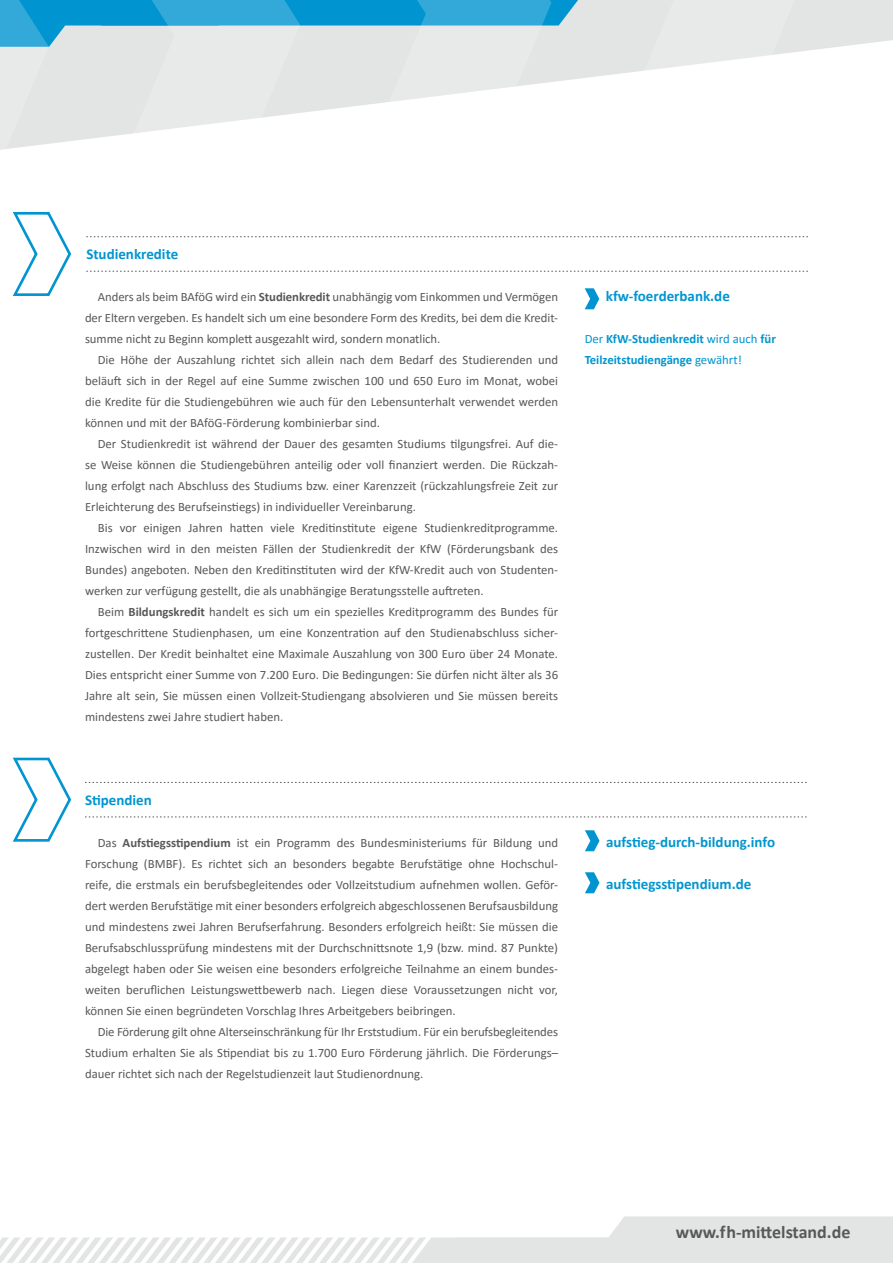
<style>
.page{position:relative;width:893px;height:1263px;background:#fff}
.page>*{position:absolute;margin:0;border:0;box-sizing:border-box;transform-origin:0 0}
.t1{font:700 18px "Calibri";color:#58585a}
.t2{font:700 15px "Calibri";color:#0095d0}
.t3{font:12.75px/21px "Calibri";color:#58585a;text-align:justify}
.t4{font:700 12.75px/21px "Calibri";color:#0095d0}
.s1{font-weight:700}
.s2{font-weight:400}
</style>
<div class="page">
<svg style="left:808px;top:0;width:85px;height:51px;background:#e6e6e6"></svg>
<svg style="left:0;top:1216px;width:893px;height:47px"></svg>
<svg style="left:0;top:0;width:808px;height:309px"></svg>
<svg style="left:85px;top:782px;width:722px;height:1px"></svg>
<svg style="left:85px;top:816px;width:722px;height:1px"></svg>
<svg style="left:12px;top:757px;width:60px;height:85px"></svg>
<svg style="left:585px;top:830px;width:14px;height:21px"></svg>
<svg style="left:585px;top:872px;width:14px;height:21px"></svg>
<p class="t2" style="left:86px;top:243px;width:93px">Studienkredite</p>
<p class="t3" style="left:85px;top:286px;width:475px;text-indent:13px">Anders als beim BAföG wird ein <span class="s1">Studienkredit</span> unabhängig vom Einkommen und Vermögen der Eltern vergeben. Es handelt sich um eine besondere Form des Kredits, bei dem die Kredit&shy;summe nicht zu Beginn komplett ausgezahlt wird, sondern monatlich.</p>
<p class="t3" style="left:85px;top:349px;width:475px;text-indent:13px">Die Höhe der Auszahlung richtet sich allein nach dem Bedarf des Studierenden und beläuft sich in der Regel auf eine Summe zwischen 100 und 650 Euro im Monat, wobei die Kredite für die Studiengebühren wie auch für den Lebensunterhalt verwendet werden können und mit der BAföG-Förderung kombinierbar sind.</p>
<p class="t3" style="left:85px;top:433px;width:475px;text-indent:13px">Der Studienkredit ist während der Dauer des gesamten Studiums tilgungsfrei. Auf die&shy;se Weise können die Studiengebühren anteilig oder voll finanziert werden. Die Rückzah&shy;lung erfolgt nach Abschluss des Studiums bzw. einer Karenzzeit (rückzahlungsfreie Zeit zur Erleichterung des Berufseinstiegs) in individueller Vereinbarung.</p>
<p class="t3" style="left:85px;top:517px;width:475px;text-indent:13px">Bis vor einigen Jahren hatten viele Kreditinstitute eigene Studienkreditprogramme.<br>Inzwischen wird in den meisten Fällen der Studienkredit der KfW (Förderungsbank des Bundes) angeboten. Neben den Kreditinstituten wird der KfW-Kredit auch von Studenten&shy;werken zur verfügung gestellt, die als unabhängige Beratungsstelle auftreten.</p>
<p class="t3" style="left:85px;top:601px;width:475px;text-indent:13px">Beim <span class="s1">Bildungskredit</span> handelt es sich um ein spezielles Kreditprogramm des Bundes für fortgeschrittene Studienphasen, um eine Konzentration auf den Studienabschluss sicher&shy;zustellen. Der Kredit beinhaltet eine Maximale Auszahlung von 300 Euro über 24 Monate.<br>Dies entspricht einer Summe von 7.200 Euro. Die Bedingungen: Sie dürfen nicht älter als 36<br>Jahre alt sein, Sie müssen einen Vollzeit-Studiengang absolvieren und Sie müssen bereits mindestens zwei Jahre studiert haben.</p>
<p class="t2" style="left:606px;top:285px;width:125px">kfw-foerderbank.de</p>
<p class="t4" style="left:585px;top:327px;width:193px"><span class="s2">Der</span> KfW-Studienkredit <span class="s2">wird auch</span> für<br>Teilzeitstudiengänge <span class="s2">gewährt!</span></p>
<p class="t2" style="left:85px;top:789px;width:68px">Stipendien</p>
<p class="t3" style="left:85px;top:832px;width:475px;text-indent:13px">Das <span class="s1">Aufstiegsstipendium</span> ist ein Programm des Bundesministeriums für Bildung und Forschung (BMBF). Es richtet sich an besonders begabte Berufstätige ohne Hochschul&shy;reife, die erstmals ein berufsbegleitendes oder Vollzeitstudium aufnehmen wollen. Geför&shy;dert werden Berufstätige mit einer besonders erfolgreich abgeschlossenen Berufsausbildung und mindestens zwei Jahren Berufserfahrung. Besonders erfolgreich heißt: Sie müssen die Berufsabschlussprüfung mindestens mit der Durchschnittsnote 1,9 (bzw. mind. 87 Punkte) abgelegt haben oder Sie weisen eine besonders erfolgreiche Teilnahme an einem bundes&shy;weiten beruflichen Leistungswettbewerb nach. Liegen diese Voraussetzungen nicht vor, können Sie einen begründeten Vorschlag Ihres Arbeitgebers beibringen.</p>
<p class="t3" style="left:85px;top:1021px;width:475px;text-indent:13px">Die Förderung gilt ohne Alterseinschränkung für Ihr Erststudium. Für ein berufsbegleitendes Studium erhalten Sie als Stipendiat bis zu 1.700 Euro Förderung jährlich. Die Förderungs– dauer richtet sich nach der Regelstudienzeit laut Studienordnung.</p>
<p class="t2" style="left:606px;top:831px;width:170px">aufstieg-durch-bildung.info</p>
<p class="t2" style="left:606px;top:873px;width:147px">aufstiegsstipendium.de</p>
<h1 class="t1" style="left:676px;top:1219px;width:176px">www.fh-mittelstand.de</h1>
</div>
